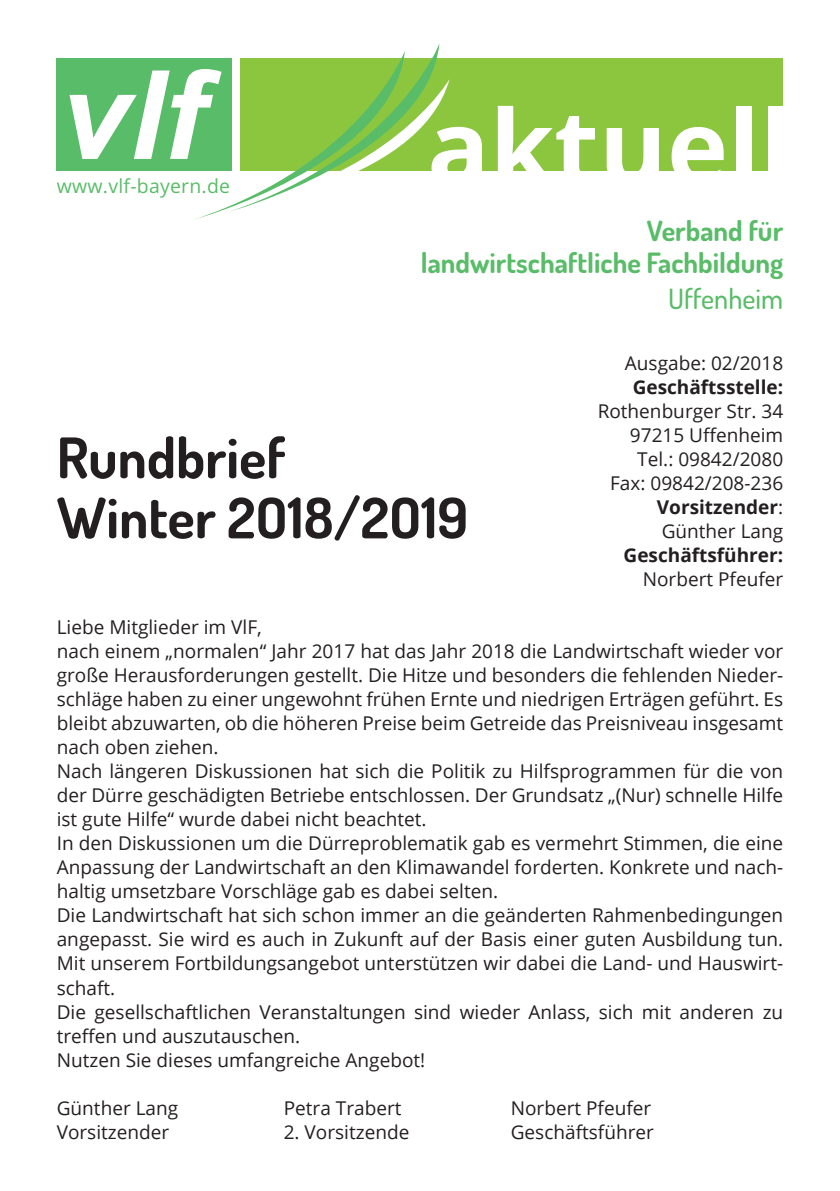
<style>
.page{position:relative;width:840px;height:1191px;background:#fff}
.page>*{position:absolute;margin:0;border:0;box-sizing:border-box;transform-origin:0 0}
.t1{font:700 56px/60px "Dosis";color:#231f20}
.t2{font:700 28px/32px "Dosis";color:#59bc68;text-align:right}
.t3{font:500 28px "Dosis";color:#59bc68}
.t4{font:19.4px "Open Sans";letter-spacing:.015em;color:#59bc68}
.t5{font:19px/24px "Open Sans";color:#231f20;text-align:right}
.t6{font:700 19px "Open Sans";color:#231f20}
.s1{font-weight:700}
</style>
<div class="page">
<div style="left:240px;top:58px;width:542px;height:112px;background:#8bc63e"></div>
<div style="left:57px;top:58px;width:175px;height:112px;background:#59bc68"></div>
<svg style="left:497px;top:106px;width:98px;height:65px"></svg>
<svg style="left:606px;top:128px;width:52px;height:43px"></svg>
<svg style="left:671px;top:127px;width:52px;height:44px"></svg>
<div style="left:735px;top:106px;width:16px;height:78px;background:#fff"></div>
<div style="left:767px;top:106px;width:15px;height:78px;background:#fff"></div>
<svg style="left:69px;top:43px;width:412px;height:176px"></svg>
<p class="t4" style="left:57px;top:172px;width:174px">www.vlf-bayern.de</p>
<h2 class="t2" style="left:420px;top:214px;width:364px">Verband für landwirtschaftliche Fachbildung</h2>
<h2 class="t3" style="left:667px;top:281px;width:117px">Uffenheim</h2>
<p class="t5" style="left:624px;top:351px;width:160px">Ausgabe: 02/2018</p>
<p class="t6" style="left:632px;top:374px;width:152px">Geschäftsstelle:</p>
<p class="t5" style="left:597px;top:399px;width:187px">Rothenburger Str. 34<br>97215 Uffenheim<br>Tel.: 09842/2080<br>Fax: 09842/208-236<br><span class="s1">Vorsitzender</span>:<br>Günther Lang</p>
<p class="t6" style="left:623px;top:542px;width:161px">Geschäftsführer:</p>
<p class="t5" style="left:642px;top:567px;width:142px">Norbert Pfeufer</p>
<p class="t5" style="left:57px;top:615px;width:727px;text-align:left">Liebe Mitglieder im VlF,<br>nach einem „normalen“ Jahr 2017 hat das Jahr 2018 die Landwirtschaft wieder vor große Herausforderungen gestellt. Die Hitze und besonders die fehlenden Nieder&shy;schläge haben zu einer ungewohnt frühen Ernte und niedrigen Erträgen geführt. Es bleibt abzuwarten, ob die höheren Preise beim Getreide das Preisniveau insgesamt nach oben ziehen.<br>Nach längeren Diskussionen hat sich die Politik zu Hilfsprogrammen für die von der Dürre geschädigten Betriebe entschlossen. Der Grundsatz „(Nur) schnelle Hilfe ist gute Hilfe“ wurde dabei nicht beachtet.<br>In den Diskussionen um die Dürreproblematik gab es vermehrt Stimmen, die eine Anpassung der Landwirtschaft an den Klimawandel forderten. Konkrete und nach&shy;haltig umsetzbare Vorschläge gab es dabei selten.<br>Die Landwirtschaft hat sich schon immer an die geänderten Rahmenbedingungen angepasst. Sie wird es auch in Zukunft auf der Basis einer guten Ausbildung tun.<br>Mit unserem Fortbildungsangebot unterstützen wir dabei die Land- und Hauswirt&shy;schaft.<br>Die gesellschaftlichen Veranstaltungen sind wieder Anlass, sich mit anderen zu treffen und auszutauschen.<br>Nutzen Sie dieses umfangreiche Angebot!</p>
<p class="t5" style="left:57px;top:1095px;width:123px">Günther Lang</p>
<p class="t5" style="left:283px;top:1095px;width:119px">Petra Trabert</p>
<p class="t5" style="left:510px;top:1095px;width:142px">Norbert Pfeufer</p>
<p class="t5" style="left:57px;top:1119px;width:114px">Vorsitzender</p>
<p class="t5" style="left:283px;top:1119px;width:127px">2. Vorsitzende</p>
<p class="t5" style="left:510px;top:1119px;width:144px">Geschäftsführer</p>
<h1 class="t1" style="left:57px;top:427px;width:412px">Rundbrief<br>Winter 2O18/2O19</h1>
</div>
